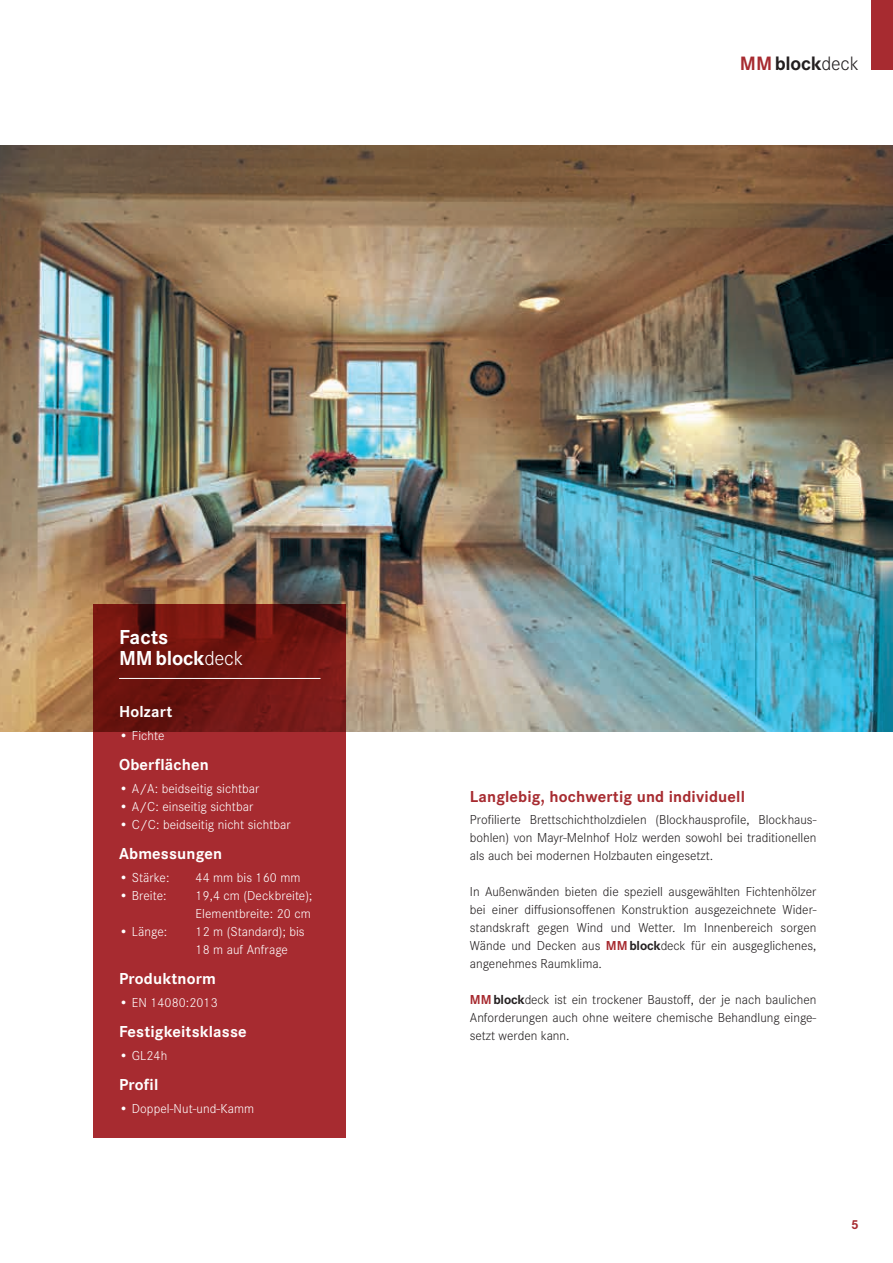
<style>
.page{position:relative;width:893px;height:1263px;background:#fff}
.page>*{position:absolute;margin:0;border:0;box-sizing:border-box;transform-origin:0 0}
.t1{font:700 21px/21px "Corporate S";letter-spacing:-.005em;color:#fff}
.t2{font:700 20.1px "Corporate S";letter-spacing:-.01em;color:#231f20}
.t3{font:700 16.5px "Corporate S";letter-spacing:.01em;color:#fff}
.t4{font:700 16.5px "Corporate S";letter-spacing:.01em;color:#a72b30}
.t5{font:300 13.5px/18px "Corporate S";color:#231f20;text-align:justify}
.t6{font:300 13.5px/18px "Corporate S";letter-spacing:.005em;color:#fff}
.t7{font:700 13.5px "Corporate S";color:#a72b30}
.s1{color:#a72b30}
.s2{font-weight:300}
.s3{font-weight:700;color:#a72b30}
.s4{font-weight:700}
</style>
<div class="page">
<div style="left:872px;top:0;width:21px;height:69px;background:#a72b30"></div>
<img style="left:0;top:146px;width:893px;height:585px">
<svg style="left:94px;top:605px;width:252px;height:533px;background:#992528"></svg>
<hr style="left:119px;top:678px;width:201px;height:1px;background:#fff">
<h2 class="t2" style="left:740px;top:49px;width:121px"><span class="s1">MM</span>block<span class="s2">deck</span></h2>
<h1 class="t1" style="left:119px;top:626px;width:126px">Facts<br>MMblock<span class="s2">deck</span></h1>
<p class="t3" style="left:119px;top:700px;width:55px">Holzart</p>
<p class="t6" style="left:119px;top:726px;width:47px">• Fichte</p>
<p class="t3" style="left:119px;top:753px;width:91px">Oberflächen</p>
<p class="t6" style="left:119px;top:779px;width:142px">• A/A: beidseitig sichtbar</p>
<p class="t6" style="left:119px;top:797px;width:136px">• A/C: einseitig sichtbar</p>
<p class="t6" style="left:119px;top:815px;width:173px">• C/C: beidseitig nicht sichtbar</p>
<p class="t3" style="left:119px;top:842px;width:105px">Abmessungen</p>
<p class="t6" style="left:119px;top:868px;width:52px">• Stärke:</p>
<p class="t6" style="left:196px;top:868px;width:106px">44 mm bis 160 mm</p>
<p class="t6" style="left:119px;top:886px;width:49px">• Breite:</p>
<p class="t6" style="left:196px;top:886px;width:118px">19,4 cm (Deckbreite);<br>Elementbreite: 20 cm</p>
<p class="t6" style="left:119px;top:922px;width:50px">• Länge:</p>
<p class="t6" style="left:196px;top:922px;width:111px">12 m (Standard); bis<br>18 m auf Anfrage</p>
<p class="t3" style="left:119px;top:967px;width:98px">Produktnorm</p>
<p class="t6" style="left:119px;top:993px;width:100px">• EN 14080:2013</p>
<p class="t3" style="left:119px;top:1020px;width:129px">Festigkeitsklasse</p>
<p class="t6" style="left:119px;top:1046px;width:50px">• GL24h</p>
<p class="t3" style="left:119px;top:1073px;width:41px">Profil</p>
<p class="t6" style="left:119px;top:1099px;width:137px">• Doppel-Nut-und-Kamm</p>
<p class="t4" style="left:470px;top:785px;width:277px">Langlebig, hochwertig und individuell</p>
<p class="t5" style="left:470px;top:810px;width:348px">Profilierte Brettschichtholzdielen (Blockhausprofile, Blockhaus&shy;bohlen) von Mayr-Melnhof Holz werden sowohl bei traditionellen als auch bei modernen Holzbauten eingesetzt.</p>
<p class="t5" style="left:470px;top:882px;width:348px">In Außenwänden bieten die speziell ausgewählten Fichtenhölzer bei einer diffusionsoffenen Konstruktion ausgezeichnete Wider&shy;standskraft gegen Wind und Wetter. Im Innenbereich sorgen Wände und Decken aus <span class="s3">MM</span><span class="s4">block</span>deck für ein ausgeglichenes, angenehmes Raumklima.</p>
<p class="t5" style="left:470px;top:990px;width:348px"><span class="s3">MM</span><span class="s4">block</span>deck ist ein trockener Baustoff, der je nach baulichen Anforderungen auch ohne weitere chemische Behandlung einge&shy;setzt werden kann.</p>
<p class="t7" style="left:851px;top:1215px;width:9px">5</p>
</div>
